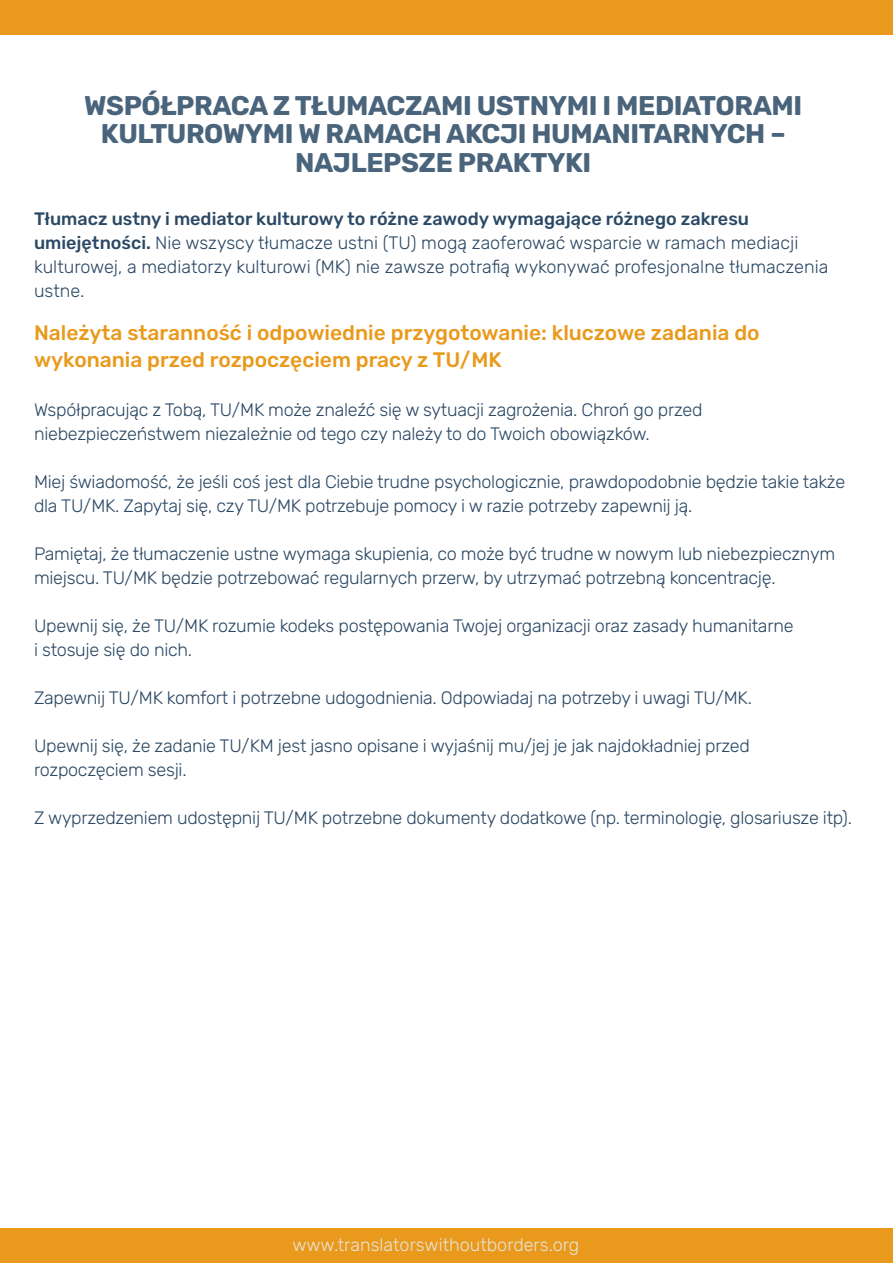
<style>
.page{position:relative;width:893px;height:1263px;background:#fff}
.page>*{position:absolute;margin:0;border:0;box-sizing:border-box;transform-origin:0 0}
.t1{font:700 27px/28.5px "Rubik";letter-spacing:-.015em;color:#4a647b;text-align:center}
.t2{font:500 21px/27px "Rubik";color:#e99a1c}
.t3{font:300 18px/24px "Rubik";letter-spacing:-.015em;color:#2b4864}
.t4{font:300 18px "Rubik";color:#e8e2d8}
.s1{font-weight:500}
</style>
<div class="page">
<div style="left:0;top:1229px;width:893px;height:34px;background:#e99a1c"></div>
<div style="left:0;top:0;width:893px;height:34px;background:#e99a1c"></div>
<h1 class="t1" style="left:84px;top:92px;width:719px">WSPÓŁPRACA Z TŁUMACZAMI USTNYMI I MEDIATORAMI<br>KULTUROWYMI W RAMACH AKCJI HUMANITARNYCH –<br>NAJLEPSZE PRAKTYKI</h1>
<p class="t3" style="left:34px;top:207px;width:796px"><span class="s1">Tłumacz ustny i mediator kulturowy to różne zawody wymagające różnego zakresu umiejętności.</span> Nie wszyscy tłumacze ustni (TU) mogą zaoferować wsparcie w ramach mediacji kulturowej, a mediatorzy kulturowi (MK) nie zawsze potrafią wykonywać profesjonalne tłumaczenia ustne.</p>
<p class="t2" style="left:34px;top:320px;width:727px">Należyta staranność i odpowiednie przygotowanie: kluczowe zadania do wykonania przed rozpoczęciem pracy z TU/MK</p>
<p class="t3" style="left:34px;top:398px;width:670px">Współpracując z Tobą, TU/MK może znaleźć się w sytuacji zagrożenia. Chroń go przed niebezpieczeństwem niezależnie od tego czy należy to do Twoich obowiązków.</p>
<p class="t3" style="left:34px;top:470px;width:813px">Miej świadomość, że jeśli coś jest dla Ciebie trudne psychologicznie, prawdopodobnie będzie takie także dla TU/MK. Zapytaj się, czy TU/MK potrzebuje pomocy i w razie potrzeby zapewnij ją.</p>
<p class="t3" style="left:34px;top:542px;width:803px">Pamiętaj, że tłumaczenie ustne wymaga skupienia, co może być trudne w nowym lub niebezpiecznym miejscu. TU/MK będzie potrzebować regularnych przerw, by utrzymać potrzebną koncentrację.</p>
<p class="t3" style="left:34px;top:614px;width:761px">Upewnij się, że TU/MK rozumie kodeks postępowania Twojej organizacji oraz zasady humanitarne i stosuje się do nich.</p>
<p class="t3" style="left:34px;top:686px;width:719px">Zapewnij TU/MK komfort i potrzebne udogodnienia. Odpowiadaj na potrzeby i uwagi TU/MK.</p>
<p class="t3" style="left:34px;top:734px;width:717px">Upewnij się, że zadanie TU/KM jest jasno opisane i wyjaśnij mu/jej je jak najdokładniej przed rozpoczęciem sesji.</p>
<p class="t3" style="left:34px;top:806px;width:819px">Z wyprzedzeniem udostępnij TU/MK potrzebne dokumenty dodatkowe (np. terminologię, glosariusze itp).</p>
<p class="t4" style="left:292px;top:1235px;width:288px">www.translatorswithoutborders.org</p>
</div>
